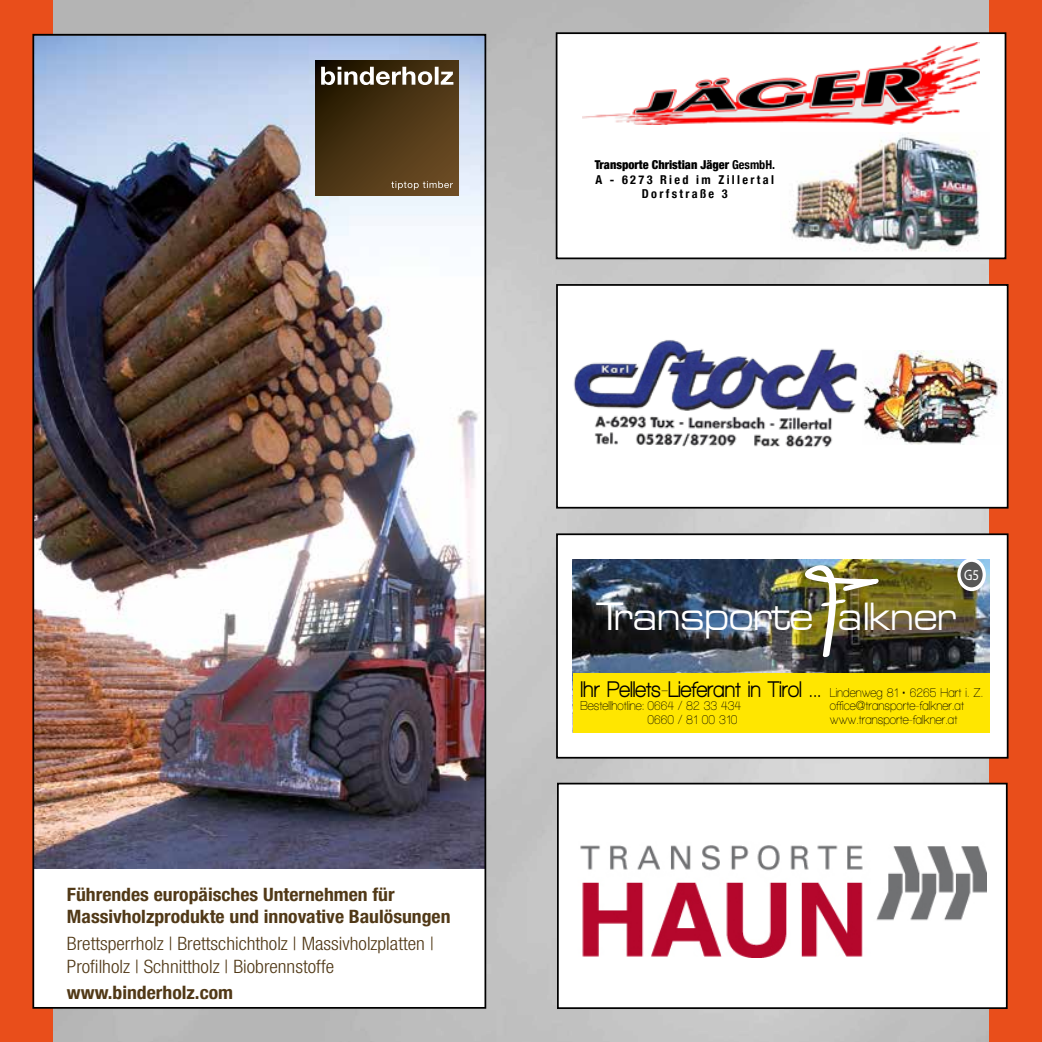
<style>
.page{position:relative;width:1042px;height:1042px;background:#fff}
.page>*{position:absolute;margin:0;border:0;box-sizing:border-box;transform-origin:0 0}
.t1{font:39.02px "Nicola Normal";color:#fff;scale:.86 1}
.t2{font:800 23.1px "Walkway";color:#000;scale:.86 1}
.t3{font:300 condensed 18.55px/22.2px "Helvetica Neue";color:#513917;scale:1.07 1}
.t4{font:700 condensed 18.55px/22.2px "Helvetica Neue";color:#513917;scale:1.07 1}
.t5{font:700 condensed 18.55px "Helvetica Neue";color:#513917;scale:1.07 1}
.t6{font:15.05px "Myriad Pro";color:#fff;scale:.86 1}
.t7{font:600 13.3px/13.3px "Walkway";color:#000;text-align:right;scale:.86 1}
.t8{font:700 condensed 12.25px/14.5px "Helvetica Neue";letter-spacing:.19em;color:#000;text-align:center}
.s1{font-weight:900}
</style>
<div class="page">
<img style="left:53px;top:0;width:936px;height:1042px">
<div style="left:0;top:0;width:53px;height:1042px;background:#e94e1b"></div>
<div style="left:989px;top:0;width:53px;height:1042px;background:#e94e1b"></div>
<div style="left:556px;top:33px;width:449px;height:225px;background:#fff"></div>
<div style="left:556px;top:32px;width:450px;height:227px;border:2px solid #000"></div>
<img style="left:789px;top:134px;width:191px;height:118px">
<img style="left:582px;top:43px;width:397px;height:81px">
<img style="left:35px;top:37px;width:448px;height:968px">
<svg style="left:315px;top:61px;width:144px;height:134px;background:#4a3313"></svg>
<svg style="left:321px;top:67px;width:132px;height:18px"></svg>
<svg style="left:391px;top:181px;width:62px;height:9px"></svg>
<div style="left:557px;top:534px;width:450px;height:224px;background:#fff"></div>
<img style="left:573px;top:559px;width:416px;height:115px">
<img style="left:802px;top:565px;width:77px;height:92px">
<div style="left:573px;top:674px;width:416px;height:59px;background:#ffe600"></div>
<svg style="left:959px;top:560px;width:25px;height:29px"></svg>
<div style="left:957px;top:559px;width:29px;height:32px;border:3px solid #fff;border-radius:50%"></div>
<div style="left:556px;top:533px;width:452px;height:225px;border:2px solid #000"></div>
<div style="left:557px;top:285px;width:450px;height:223px;background:#fff"></div>
<div style="left:556px;top:284px;width:452px;height:224px;border:2px solid #000"></div>
<img style="left:864px;top:351px;width:138px;height:94px">
<img style="left:573px;top:340px;width:285px;height:108px">
<div style="left:558px;top:783px;width:449px;height:225px;background:#fff"></div>
<img style="left:580px;top:845px;width:406px;height:113px">
<div style="left:557px;top:783px;width:450px;height:226px;border:2px solid #000"></div>
<p class="t8" style="left:595px;top:157px;width:182px"><span class="s1">Transporte Christian Jäger</span> GesmbH.<br>A - 6273 Ried im Zillertal<br>Dorfstraße 3</p>
<h3 class="t4" style="left:67px;top:883px;width:360px">Führendes europäisches Unternehmen für<br>Massivholzprodukte und innovative Baulösungen</h3>
<h3 class="t3" style="left:67px;top:932px;width:345px">Brettsperrholz | Brettschichtholz | Massivholzplatten |<br>Profilholz | Schnittholz | Biobrennstoffe</h3>
<h3 class="t5" style="left:67px;top:977px;width:157px">www.binderholz.com</h3>
<p class="t6" style="left:964px;top:565px;width:19px">G5</p>
<h1 class="t1" style="left:593px;top:584px;width:421px">Transporte alkner</h1>
<h2 class="t2" style="left:580px;top:677px;width:281px">Ihr Pellets-Lieferant in Tirol ...</h2>
<p class="t7" style="left:580px;top:699px;width:188px">Bestellhotline: 0664 / 82 33 434<br>0660 / 81 00 310</p>
<p class="t7" style="left:830px;top:686px;width:180px;text-align:left">Lindenweg 81 • 6265 Hart i. Z. office@transporte-falkner.at www.transporte-falkner.at</p>
</div>
